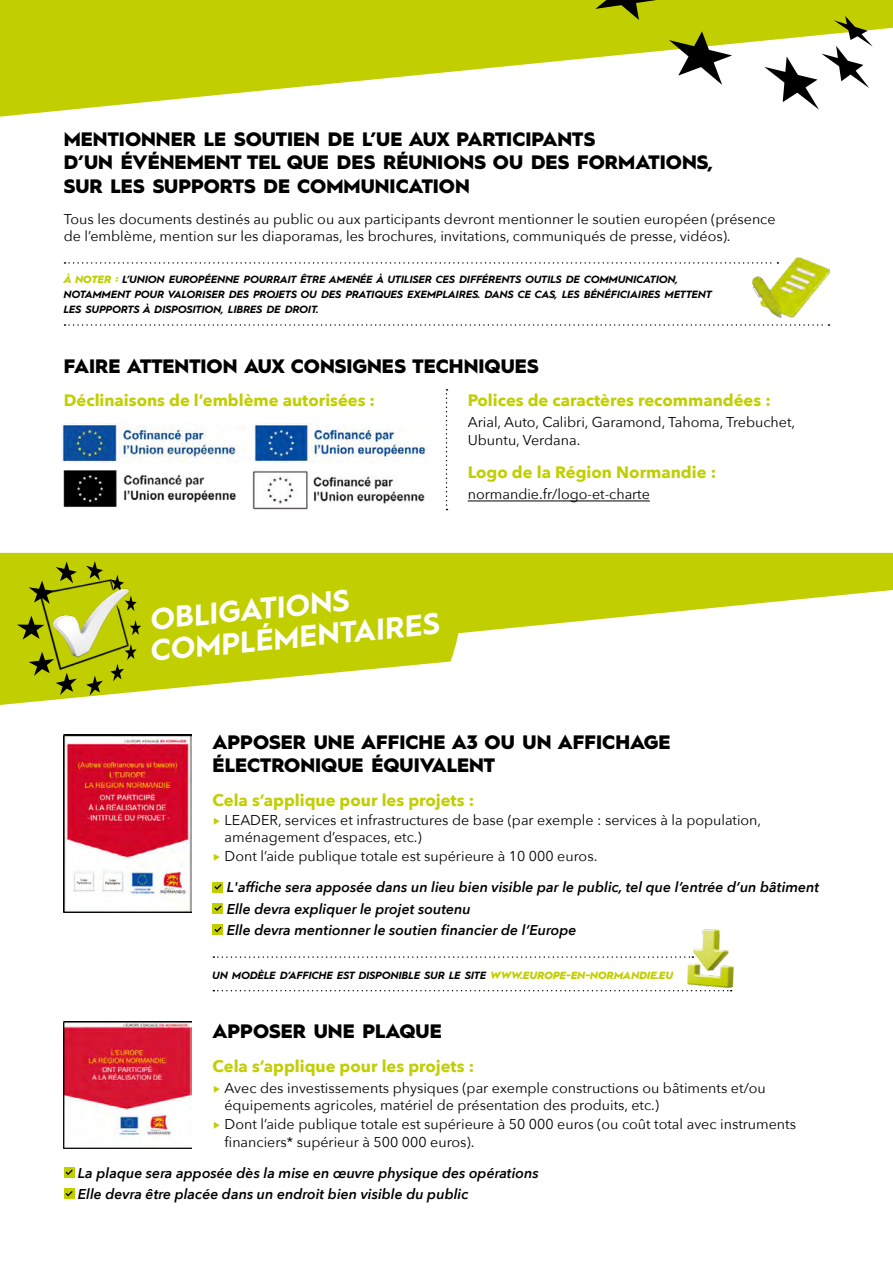
<style>
.page{position:relative;width:893px;height:1263px;background:#fff}
.page>*{position:absolute;margin:0;border:0;box-sizing:border-box;transform-origin:0 0}
.t1{font:700 30px/31px "Hurme Geometric Sans 1";color:#fff}
.t2{font:900 19.5px/23.4px "Hurme Geometric Sans 1";color:#000}
.t3{font:700 16.5px "Avenir Next";color:#c1ce00}
.t4{font:14.25px/17.1px "Avenir Next";color:#000}
.t5{font:italic 600 14.25px/21.3px "Avenir Next";color:#000}
.t6{font:italic 700 10.5px/15px "Hurme Geometric Sans 1";color:#000}
.s1{font-weight:900;color:#c1ce00}
.s2{font-family:"Hurme Geometric Sans 1";font-weight:900;color:#c1ce00}
.s3{font-family:"Hurme Geometric Sans 1";font-weight:900;font-style:normal;color:#c1ce00}
.s4{font-weight:400;font-style:normal}
</style>
<div class="page">
<svg style="left:0;top:0;width:893px;height:117px;fill:#c1ce00"></svg>
<svg style="left:595px;top:0;width:62px;height:20px"></svg>
<svg style="left:669px;top:31px;width:63px;height:54px"></svg>
<svg style="left:764px;top:16px;width:109px;height:94px"></svg>
<svg style="left:0;top:553px;width:893px;height:80px;fill:#c1ce00"></svg>
<svg style="left:0;top:560px;width:465px;height:145px;fill:#c1ce00"></svg>
<div style="left:213px;top:882px;width:10px;height:10px;background:#c1ce00"></div>
<svg style="left:214px;top:884px;width:8px;height:6px"></svg>
<div style="left:213px;top:903px;width:10px;height:11px;background:#c1ce00"></div>
<svg style="left:214px;top:905px;width:8px;height:6px"></svg>
<div style="left:213px;top:924px;width:10px;height:11px;background:#c1ce00"></div>
<svg style="left:214px;top:927px;width:8px;height:5px"></svg>
<svg style="left:213px;top:956px;width:473px;height:2px"></svg>
<svg style="left:213px;top:990px;width:519px;height:1px"></svg>
<img style="left:687px;top:929px;width:47px;height:59px">
<svg style="left:65px;top:262px;width:684px;height:2px"></svg>
<svg style="left:65px;top:324px;width:764px;height:2px"></svg>
<img style="left:752px;top:257px;width:77px;height:60px">
<hr style="left:468px;top:501px;width:182px;height:1px;background:#000">
<svg style="left:446px;top:389px;width:1px;height:121px"></svg>
<img style="left:62px;top:423px;width:366px;height:39px">
<img style="left:63px;top:470px;width:174px;height:38px">
<img style="left:252px;top:471px;width:173px;height:39px">
<img style="left:64px;top:1021px;width:127px;height:128px">
<div style="left:64px;top:1167px;width:10px;height:11px;background:#c1ce00"></div>
<svg style="left:66px;top:1169px;width:7px;height:6px"></svg>
<div style="left:64px;top:1188px;width:10px;height:11px;background:#c1ce00"></div>
<svg style="left:66px;top:1191px;width:7px;height:5px"></svg>
<img style="left:64px;top:734px;width:127px;height:179px">
<svg style="left:130px;top:620px;width:11px;height:15px"></svg>
<svg style="left:17px;top:616px;width:20px;height:24px"></svg>
<svg style="left:110px;top:575px;width:27px;height:36px"></svg>
<svg style="left:110px;top:644px;width:27px;height:37px"></svg>
<svg style="left:86px;top:675px;width:17px;height:20px"></svg>
<svg style="left:29px;top:652px;width:48px;height:43px"></svg>
<svg style="left:29px;top:562px;width:48px;height:42px"></svg>
<svg style="left:86px;top:561px;width:17px;height:16px"></svg>
<img style="left:37px;top:577px;width:93px;height:94px">
<h2 class="t2" style="left:64px;top:127px;width:651px">MENTIONNER LE SOUTIEN DE L’UE AUX PARTICIPANTS<br>D’UN ÉVÉNEMENT TEL QUE DES RÉUNIONS OU DES FORMATIONS,<br>SUR LES SUPPORTS DE COMMUNICATION</h2>
<p class="t4" style="left:64px;top:211px;width:713px">Tous les documents destinés au public ou aux participants devront mentionner le soutien européen (présence de l’emblème, mention sur les diaporamas, les brochures, invitations, communiqués de presse, vidéos).</p>
<p class="t6" style="left:64px;top:271px;width:650px"><span class="s1">À NOTER :</span> L’UNION EUROPÉENNE POURRAIT ÊTRE AMENÉE À UTILISER CES DIFFÉRENTS OUTILS DE COMMUNICATION,<br>NOTAMMENT POUR VALORISER DES PROJETS OU DES PRATIQUES EXEMPLAIRES. DANS CE CAS, LES BÉNÉFICIAIRES METTENT<br>LES SUPPORTS À DISPOSITION, LIBRES DE DROIT.</p>
<h2 class="t2" style="left:64px;top:353px;width:476px">FAIRE ATTENTION AUX CONSIGNES TECHNIQUES</h2>
<p class="t3" style="left:64px;top:391px;width:313px">Déclinaisons de l’emblème autorisées :</p>
<p class="t3" style="left:468px;top:391px;width:305px">Polices de caractères recommandées :</p>
<p class="t4" style="left:468px;top:415px;width:329px">Arial, Auto, Calibri, Garamond, Tahoma, Trebuchet,<br>Ubuntu, Verdana.</p>
<p class="t3" style="left:468px;top:463px;width:250px">Logo de la Région Normandie :</p>
<p class="t4" style="left:468px;top:487px;width:184px">normandie.fr/logo-et-charte</p>
<h1 class="t1" style="left:146px;top:604px;width:292px;rotate:-5deg">OBLIGATIONS<br>COMPLÉMENTAIRES</h1>
<h2 class="t2" style="left:213px;top:729px;width:460px">APPOSER UNE AFFICHE A3 OU UN AFFICHAGE<br>ÉLECTRONIQUE ÉQUIVALENT</h2>
<p class="t3" style="left:213px;top:790px;width:263px">Cela s’applique pour les projets :</p>
<p class="t4" style="left:225px;top:812px;width:538px;text-indent:-12px"><span class="s2">►</span> LEADER, services et infrastructures de base (par exemple : services à la population, aménagement d’espaces, etc.)</p>
<p class="t5" style="left:227px;top:840px;width:594px;line-height:31.2px;text-indent:-14px"><span class="s3">►</span> <span class="s4">Dont l’aide publique totale est supérieure à 10 000 euros.<br></span>L'affiche sera apposée dans un lieu bien visible par le public, tel que l’entrée d’un bâtiment</p>
<p class="t5" style="left:227px;top:898px;width:351px">Elle devra expliquer le projet soutenu<br>Elle devra mentionner le soutien financier de l’Europe</p>
<p class="t6" style="left:213px;top:967px;width:462px">UN MODÈLE D’AFFICHE EST DISPONIBLE SUR LE SITE <span class="s1">WWW.EUROPE-EN-NORMANDIE.EU</span></p>
<h2 class="t2" style="left:213px;top:1019px;width:231px">APPOSER UNE PLAQUE</h2>
<p class="t3" style="left:213px;top:1057px;width:263px">Cela s’applique pour les projets :</p>
<p class="t4" style="left:224px;top:1081px;width:543px;text-indent:-12px"><span class="s2">►</span> Avec des investissements physiques (par exemple constructions ou bâtiments et/ou équipements agricoles, matériel de présentation des produits, etc.)</p>
<p class="t4" style="left:225px;top:1117px;width:573px;text-indent:-12px"><span class="s2">►</span> Dont l’aide publique totale est supérieure à 50 000 euros (ou coût total avec instruments financiers* supérieur à 500 000 euros).</p>
<p class="t5" style="left:78px;top:1162px;width:462px">La plaque sera apposée dès la mise en œuvre physique des opérations<br>Elle devra être placée dans un endroit bien visible du public</p>
</div>
